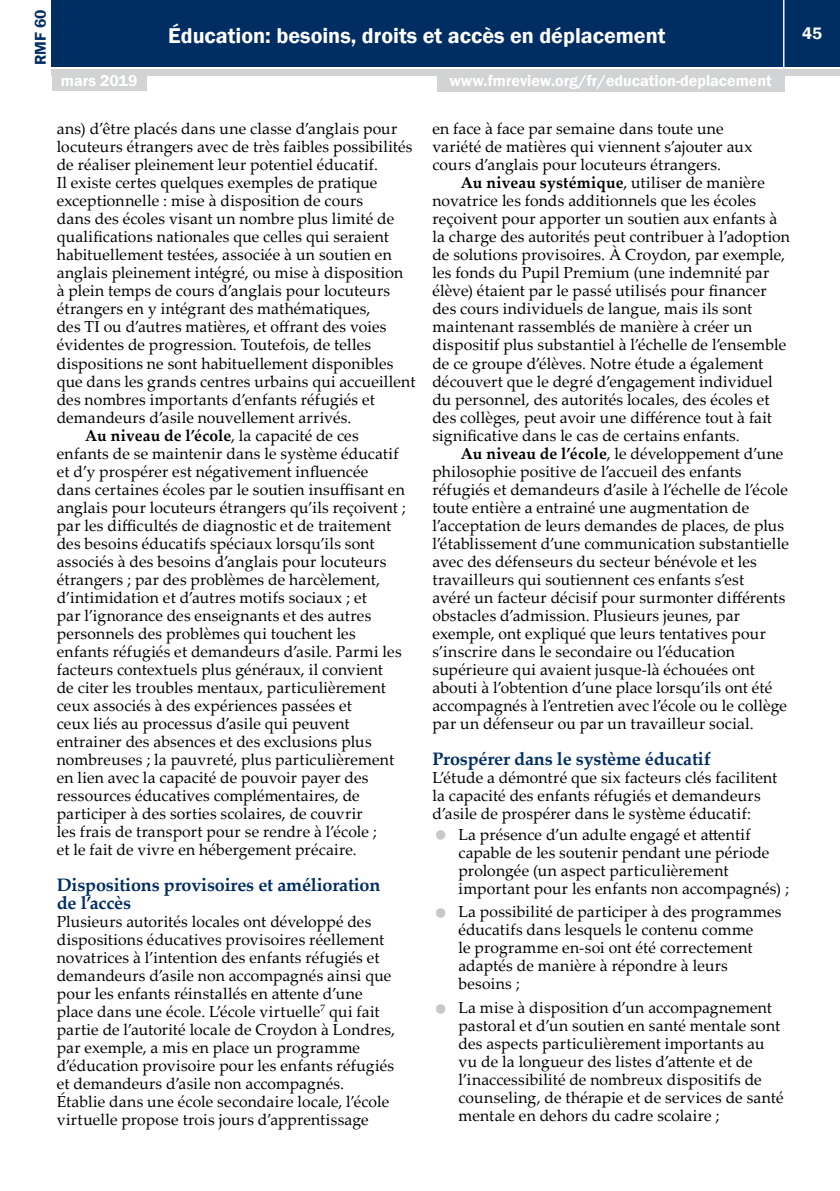
<style>
.page{position:relative;width:840px;height:1191px;background:#fff}
.page>*{position:absolute;margin:0;border:0;box-sizing:border-box;transform-origin:0 0}
.t1{font:600 22px "Franklin Gothic";color:#fff}
.t2{font:700 18px/18px "Palatino Linotype";letter-spacing:-.01em;color:#002d62}
.t3{font:600 17px "Franklin Gothic";color:#fff}
.t4{font:16px/18px "Palatino Linotype";letter-spacing:.01em;color:#000}
.t5{font:600 16px "Franklin Gothic";color:#fff}
.t6{font:700 16px "Palatino Linotype";color:#000}
.t7{font:600 16px "Franklin Gothic";color:#002d62}
.s1{font-weight:400}
.s2{font-weight:700}
</style>
<div class="page">
<div style="left:52px;top:0;width:787px;height:66px;background:#002d62"></div>
<div style="left:52px;top:69px;width:787px;height:6px;background:#d1d3d4"></div>
<hr style="left:782px;top:0;width:2px;height:68px;background:#fff">
<div style="left:52px;top:73px;width:94px;height:18px;background:#d1d3d4"></div>
<div style="left:436px;top:74px;width:348px;height:18px;background:#d1d3d4"></div>
<p class="t7" style="left:31px;top:65px;width:57px;rotate:-90deg">RMF 60</p>
<h1 class="t1" style="left:168px;top:22px;width:498px">Éducation: besoins, droits et accès en déplacement</h1>
<p class="t5" style="left:61px;top:71px;width:78px">mars 2019</p>
<p class="t5" style="left:449px;top:71px;width:324px">www.fmreview.org/fr/education-deplacement</p>
<p class="t4" style="left:57px;top:119px;width:342px">ans) d’être placés dans une classe d’anglais pour</p>
<p class="t4" style="left:57px;top:137px;width:357px">locuteurs étrangers avec de très faibles possibilités</p>
<p class="t4" style="left:57px;top:155px;width:322px">de réaliser pleinement leur potentiel éducatif.</p>
<p class="t4" style="left:57px;top:173px;width:322px">Il existe certes quelques exemples de pratique</p>
<p class="t4" style="left:57px;top:191px;width:308px">exceptionnelle : mise à disposition de cours</p>
<p class="t4" style="left:57px;top:209px;width:339px">dans des écoles visant un nombre plus limité de</p>
<p class="t4" style="left:57px;top:227px;width:333px">qualifications nationales que celles qui seraient</p>
<p class="t4" style="left:57px;top:245px;width:336px">habituellement testées, associée à un soutien en</p>
<p class="t4" style="left:57px;top:263px;width:348px">anglais pleinement intégré, ou mise à disposition</p>
<p class="t4" style="left:57px;top:281px;width:334px">à plein temps de cours d’anglais pour locuteurs</p>
<p class="t4" style="left:57px;top:299px;width:315px">étrangers en y intégrant des mathématiques,</p>
<p class="t4" style="left:57px;top:317px;width:331px">des TI ou d’autres matières, et offrant des voies</p>
<p class="t4" style="left:57px;top:335px;width:316px">évidentes de progression. Toutefois, de telles</p>
<p class="t4" style="left:57px;top:353px;width:338px">dispositions ne sont habituellement disponibles</p>
<p class="t4" style="left:57px;top:371px;width:360px">que dans les grands centres urbains qui accueillent</p>
<p class="t4" style="left:57px;top:389px;width:319px">des nombres importants d’enfants réfugiés et</p>
<p class="t4" style="left:57px;top:407px;width:296px">demandeurs d’asile nouvellement arrivés.</p>
<p class="t6" style="left:85px;top:424px;width:275px">Au niveau de l’école<span class="s1">, la capacité de ces</span></p>
<p class="t4" style="left:57px;top:443px;width:343px">enfants de se maintenir dans le système éducatif</p>
<p class="t4" style="left:57px;top:461px;width:313px">et d’y prospérer est négativement influencée</p>
<p class="t4" style="left:57px;top:479px;width:349px">dans certaines écoles par le soutien insuffisant en</p>
<p class="t4" style="left:57px;top:497px;width:350px">anglais pour locuteurs étrangers qu’ils reçoivent ;</p>
<p class="t4" style="left:57px;top:515px;width:336px">par les difficultés de diagnostic et de traitement</p>
<p class="t4" style="left:57px;top:533px;width:319px">des besoins éducatifs spéciaux lorsqu’ils sont</p>
<p class="t4" style="left:57px;top:551px;width:331px">associés à des besoins d’anglais pour locuteurs</p>
<p class="t4" style="left:57px;top:569px;width:324px">étrangers ; par des problèmes de harcèlement,</p>
<p class="t4" style="left:57px;top:587px;width:311px">d’intimidation et d’autres motifs sociaux ; et</p>
<p class="t4" style="left:57px;top:605px;width:316px">par l’ignorance des enseignants et des autres</p>
<p class="t4" style="left:57px;top:623px;width:300px">personnels des problèmes qui touchent les</p>
<p class="t4" style="left:57px;top:641px;width:346px">enfants réfugiés et demandeurs d’asile. Parmi les</p>
<p class="t4" style="left:57px;top:659px;width:327px">facteurs contextuels plus généraux, il convient</p>
<p class="t4" style="left:57px;top:677px;width:330px">de citer les troubles mentaux, particulièrement</p>
<p class="t4" style="left:57px;top:695px;width:296px">ceux associés à des expériences passées et</p>
<p class="t4" style="left:57px;top:713px;width:294px">ceux liés au processus d’asile qui peuvent</p>
<p class="t4" style="left:57px;top:731px;width:316px">entrainer des absences et des exclusions plus</p>
<p class="t4" style="left:57px;top:749px;width:338px">nombreuses ; la pauvreté, plus particulièrement</p>
<p class="t4" style="left:57px;top:767px;width:313px">en lien avec la capacité de pouvoir payer des</p>
<p class="t4" style="left:57px;top:785px;width:304px">ressources éducatives complémentaires, de</p>
<p class="t4" style="left:57px;top:803px;width:307px">participer à des sorties scolaires, de couvrir</p>
<p class="t4" style="left:57px;top:821px;width:321px">les frais de transport pour se rendre à l’école ;</p>
<p class="t4" style="left:57px;top:839px;width:301px">et le fait de vivre en hébergement précaire.</p>
<p class="t2" style="left:57px;top:875px;width:325px">Dispositions provisoires et amélioration de l’accès</p>
<p class="t4" style="left:57px;top:911px;width:339px">Plusieurs autorités locales ont développé des dispositions éducatives provisoires réellement novatrices à l’intention des enfants réfugiés et demandeurs d’asile non accompagnés ainsi que pour les enfants réinstallés en attente d’une place dans une école. L’école virtuelle<sup>7</sup> qui fait partie de l’autorité locale de Croydon à Londres, par exemple, a mis en place un programme d’éducation provisoire pour les enfants réfugiés et demandeurs d’asile non accompagnés.<br>Établie dans une école secondaire locale, l’école virtuelle propose trois jours d’apprentissage</p>
<p class="t4" style="left:432px;top:119px;width:321px">en face à face par semaine dans toute une variété de matières qui viennent s’ajouter aux cours d’anglais pour locuteurs étrangers.</p>
<p class="t4" style="left:432px;top:173px;width:359px;text-indent:28px"><span class="s2">Au niveau systémique</span>, utiliser de manière novatrice les fonds additionnels que les écoles reçoivent pour apporter un soutien aux enfants à la charge des autorités peut contribuer à l’adoption de solutions provisoires. À Croydon, par exemple, les fonds du Pupil Premium (une indemnité par élève) étaient par le passé utilisés pour financer des cours individuels de langue, mais ils sont maintenant rassemblés de manière à créer un dispositif plus substantiel à l’échelle de l’ensemble de ce groupe d’élèves. Notre étude a également découvert que le degré d’engagement individuel du personnel, des autorités locales, des écoles et des collèges, peut avoir une différence tout à fait significative dans le cas de certains enfants.</p>
<p class="t4" style="left:432px;top:443px;width:358px;text-indent:28px"><span class="s2">Au niveau de l’école</span>, le développement d’une philosophie positive de l’accueil des enfants réfugiés et demandeurs d’asile à l’échelle de l’école toute entière a entrainé une augmentation de l’acceptation de leurs demandes de places, de plus l’établissement d’une communication substantielle avec des défenseurs du secteur bénévole et les travailleurs qui soutiennent ces enfants s’est<br>avéré un facteur décisif pour surmonter différents obstacles d’admission. Plusieurs jeunes, par exemple, ont expliqué que leurs tentatives pour s’inscrire dans le secondaire ou l’éducation supérieure qui avaient jusque-là échouées ont abouti à l’obtention d’une place lorsqu’ils ont été accompagnés à l’entretien avec l’école ou le collège par un défenseur ou par un travailleur social.</p>
<p class="t2" style="left:432px;top:749px;width:279px">Prospérer dans le système éducatif</p>
<p class="t4" style="left:432px;top:767px;width:346px">L’étude a démontré que six facteurs clés facilitent la capacité des enfants réfugiés et demandeurs d’asile de prospérer dans le système éducatif:</p>
<p class="t4" style="left:458px;top:824px;width:332px">La présence d’un adulte engagé et attentif capable de les soutenir pendant une période prolongée (un aspect particulièrement important pour les enfants non accompagnés) ;</p>
<p class="t4" style="left:458px;top:902px;width:324px">La possibilité de participer à des programmes éducatifs dans lesquels le contenu comme<br>le programme en-soi ont été correctement adaptés de manière à répondre à leurs besoins ;</p>
<p class="t4" style="left:458px;top:997px;width:326px">La mise à disposition d’un accompagnement pastoral et d’un soutien en santé mentale sont des aspects particulièrement importants au vu de la longueur des listes d’attente et de l’inaccessibilité de nombreux dispositifs de counseling, de thérapie et de services de santé mentale en dehors du cadre scolaire ;</p>
<p class="t3" style="left:801px;top:23px;width:21px">45</p>
</div>
